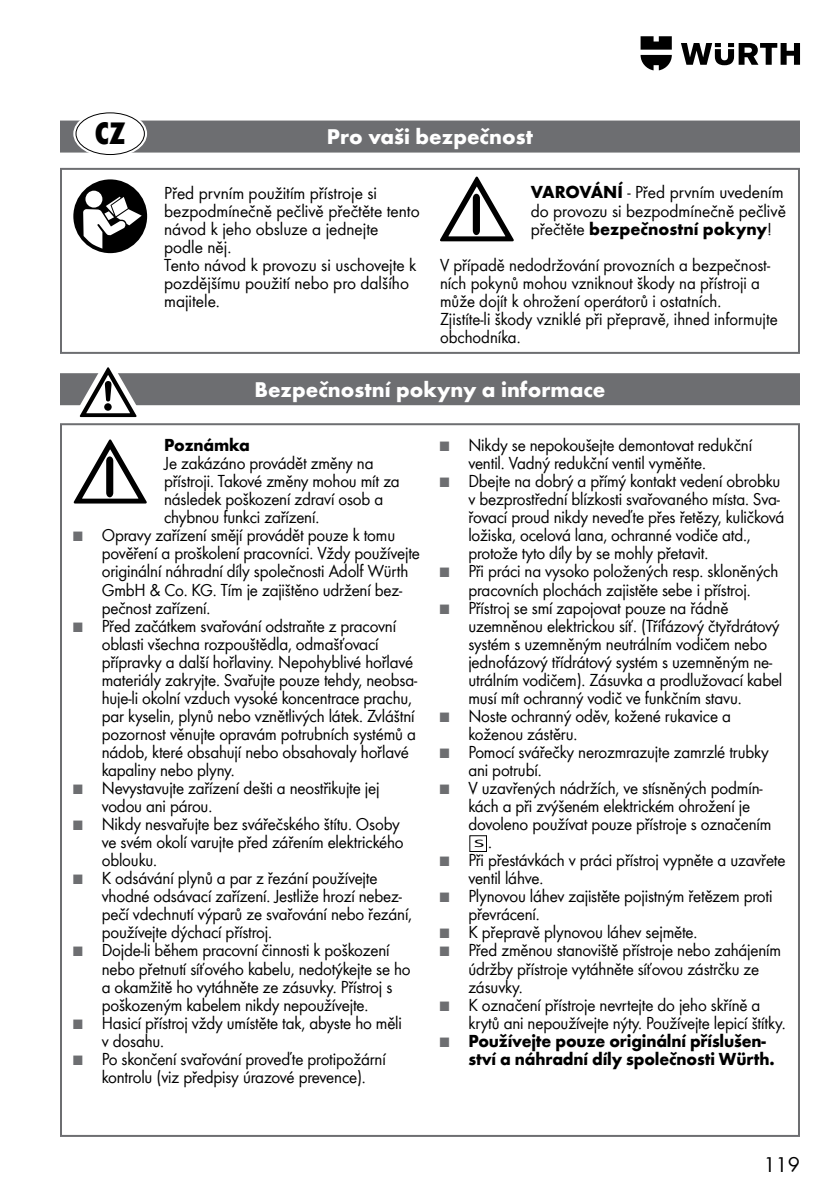
<style>
.page{position:relative;width:840px;height:1191px;background:#fff}
.page>*{position:absolute;margin:0;border:0;box-sizing:border-box;transform-origin:0 0}
.t1{font:800 condensed 32px "Wuerth";color:#000}
.t2{font:700 22px "Wuerth";color:#fff}
.t3{font:22px "Wuerth";color:#000}
.t4{font:18px/18px "Wuerth";letter-spacing:-.01em;color:#000;scale:.96 1}
.t5{font:18px/18px "Wuerth";letter-spacing:-.01em;color:#000}
.t6{font:18px/18px "Wuerth";letter-spacing:-.01em;color:#000;scale:.95 1}
.t7{font:700 18px/18px "Wuerth";letter-spacing:-.01em;color:#000;scale:.96 1}
.t8{font:800 10.8px "Futura";color:#000;scale:2.03 1}
.s1{font-weight:700}
.s2{font-size:14px;color:#6d6e71}
.s3{font-family:"Wuerth";font-weight:400;font-size:18px}
.s4{font-weight:400;font-size:14px;color:#6d6e71}
</style>
<div class="page">
<svg style="left:681px;top:43px;width:118px;height:22px"></svg>
<svg style="left:640px;top:36px;width:31px;height:34px"></svg>
<svg style="left:73px;top:439px;width:74px;height:64px"></svg>
<div style="left:60px;top:121px;width:739px;height:32px;background:#6d6e71"></div>
<svg style="left:73px;top:110px;width:74px;height:47px"></svg>
<div style="left:76px;top:113px;width:68px;height:41px;background:#fff;border-radius:50%"></div>
<div style="left:75px;top:112px;width:70px;height:43px;border:1px solid #000;border-radius:50%"></div>
<div style="left:60px;top:168px;width:739px;height:186px;border:2px solid #6d6e71"></div>
<div style="left:73px;top:179px;width:74px;height:74px;background:#000;border-radius:50%"></div>
<div style="left:85px;top:191px;width:17px;height:17px;background:#fff;border-radius:50%"></div>
<svg style="left:83px;top:197px;width:59px;height:52px"></svg>
<svg style="left:440px;top:177px;width:73px;height:64px"></svg>
<div style="left:60px;top:373px;width:739px;height:32px;background:#6d6e71"></div>
<svg style="left:71px;top:367px;width:74px;height:51px"></svg>
<h1 class="t1" style="left:95px;top:111px;width:32px">CZ</h1>
<p class="t2" style="left:326px;top:121px;width:208px">Pro vaši bezpečnost</p>
<p class="t5" style="left:164px;top:183px;width:257px">Před prvním použitím přístroje si bezpodmínečně pečlivě přečtěte tento návod k jeho obsluze a jednejte podle něj.<br>Tento návod k provozu si uschovejte k pozdějšímu použití nebo pro dalšího majitele.</p>
<p class="t5" style="left:530px;top:183px;width:256px"><span class="s1">VAROVÁNÍ</span> - Před prvním uvedením do provozu si bezpodmínečně pečlivě přečtěte <span class="s1">bezpečnostní pokyny</span>!</p>
<p class="t6" style="left:440px;top:255px;width:357px">V případě nedodržování provozních a bezpečnost&shy;ních pokynů mohou vzniknout škody na přístroji a může dojít k ohrožení operátorů i ostatních.<br>Zjistíte-li škody vzniklé při přepravě, ihned informujte obchodníka.</p>
<p class="t2" style="left:254px;top:373px;width:352px">Bezpečnostní pokyny a informace</p>
<p class="t7" style="left:164px;top:435px;width:91px">Poznámka</p>
<p class="t4" style="left:164px;top:453px;width:247px">Je zakázáno provádět změny na přístroji. Takové změny mohou mít za následek poškození zdraví osob a chybnou funkci zařízení.</p>
<p class="t4" style="left:102px;top:525px;width:333px;text-indent:-28px"><span class="s2">■</span> Opravy zařízení smějí provádět pouze k tomu pověření a proškolení pracovníci. Vždy používejte originální náhradní díly společnosti Adolf Würth GmbH &amp; Co. KG. Tím je zajištěno udržení bez&shy;pečnost zařízení.</p>
<p class="t4" style="left:102px;top:616px;width:330px;text-indent:-28px"><span class="s2">■</span> Před začátkem svařování odstraňte z pracovní oblasti všechna rozpouštědla, odmašťovací přípravky a další hořlaviny. Nepohyblivé hořlavé materiály zakryjte. Svařujte pouze tehdy, neobsa&shy;huje-li okolní vzduch vysoké koncentrace prachu, par kyselin, plynů nebo vznětlivých látek. Zvláštní pozornost věnujte opravám potrubních systémů a nádob, které obsahují nebo obsahovaly hořlavé kapaliny nebo plyny.</p>
<p class="t4" style="left:102px;top:778px;width:291px;text-indent:-28px"><span class="s2">■</span> Nevystavujte zařízení dešti a neostřikujte jej vodou ani párou.</p>
<p class="t4" style="left:102px;top:814px;width:316px;text-indent:-28px"><span class="s2">■</span> Nikdy nesvařujte bez svářečského štítu. Osoby ve svém okolí varujte před zářením elektrického oblouku.</p>
<p class="t4" style="left:102px;top:868px;width:325px;text-indent:-28px"><span class="s2">■</span> K odsávání plynů a par z řezání používejte vhodné odsávací zařízení. Jestliže hrozí nebez&shy;pečí vdechnutí výparů ze svařování nebo řezání, používejte dýchací přístroj.</p>
<p class="t4" style="left:102px;top:940px;width:323px;text-indent:-28px"><span class="s2">■</span> Dojde-li během pracovní činnosti k poškození nebo přetnutí síťového kabelu, nedotýkejte se ho a okamžitě ho vytáhněte ze zásuvky. Přístroj s poškozeným kabelem nikdy nepoužívejte.</p>
<p class="t4" style="left:102px;top:1012px;width:314px;text-indent:-28px"><span class="s2">■</span> Hasicí přístroj vždy umístěte tak, abyste ho měli v dosahu.</p>
<p class="t4" style="left:73px;top:1048px;width:327px;text-align:center"><span class="s2">■</span> Po skončení svařování proveďte protipožární kontrolu (viz předpisy úrazové prevence).</p>
<p class="t4" style="left:468px;top:435px;width:297px;text-indent:-28px"><span class="s2">■</span> Nikdy se nepokoušejte demontovat redukční ventil. Vadný redukční ventil vyměňte.</p>
<p class="t4" style="left:468px;top:471px;width:330px;text-indent:-28px"><span class="s2">■</span> Dbejte na dobrý a přímý kontakt vedení obrobku v bezprostřední blízkosti svařovaného místa. Sva&shy;řovací proud nikdy neveďte přes řetězy, kuličková ložiska, ocelová lana, ochranné vodiče atd., protože tyto díly by se mohly přetavit.</p>
<p class="t4" style="left:440px;top:561px;width:354px;text-align:center"><span class="s2">■</span> Při práci na vysoko položených resp. skloněných pracovních plochách zajistěte sebe i přístroj.</p>
<p class="t4" style="left:468px;top:597px;width:328px;text-indent:-28px"><span class="s2">■</span> Přístroj se smí zapojovat pouze na řádně uzemněnou elektrickou síť. (Třífázový čtyřdrátový systém s uzemněným neutrálním vodičem nebo jednofázový třídrátový systém s uzemněným ne&shy;utrálním vodičem). Zásuvka a prodlužovací kabel musí mít ochranný vodič ve funkčním stavu.</p>
<p class="t4" style="left:468px;top:706px;width:275px;text-indent:-28px"><span class="s2">■</span> Noste ochranný oděv, kožené rukavice a koženou zástěru.</p>
<p class="t4" style="left:468px;top:742px;width:314px;text-indent:-28px"><span class="s2">■</span> Pomocí svářečky nerozmrazujte zamrzlé trubky ani potrubí.</p>
<p class="t4" style="left:468px;top:778px;width:317px;text-indent:-28px"><span class="s2">■</span> V uzavřených nádržích, ve stísněných podmín&shy;kách a při zvýšeném elektrickém ohrožení je dovoleno používat pouze přístroje s označením</p>
<p class="t8" style="left:473px;top:836px;width:10px">S<span class="s3">.</span></p>
<p class="t4" style="left:468px;top:850px;width:332px;text-indent:-28px"><span class="s2">■</span> Při přestávkách v práci přístroj vypněte a uzavřete ventil láhve.</p>
<p class="t4" style="left:468px;top:886px;width:318px;text-indent:-28px"><span class="s2">■</span> Plynovou láhev zajistěte pojistným řetězem proti převrácení.</p>
<p class="t4" style="left:440px;top:922px;width:269px"><span class="s2">■</span> K přepravě plynovou láhev sejměte.</p>
<p class="t4" style="left:468px;top:940px;width:327px;text-indent:-28px"><span class="s2">■</span> Před změnou stanoviště přístroje nebo zahájením údržby přístroje vytáhněte síťovou zástrčku ze zásuvky.</p>
<p class="t4" style="left:468px;top:994px;width:332px;text-indent:-28px"><span class="s2">■</span> K označení přístroje nevrtejte do jeho skříně a krytů ani nepoužívejte nýty. Používejte lepicí štítky.</p>
<p class="t7" style="left:468px;top:1030px;width:320px;text-indent:-28px"><span class="s4">■</span> Používejte pouze originální příslušen&shy;ství a náhradní díly společnosti Würth.</p>
<p class="t3" style="left:763px;top:1149px;width:38px">119</p>
</div>
